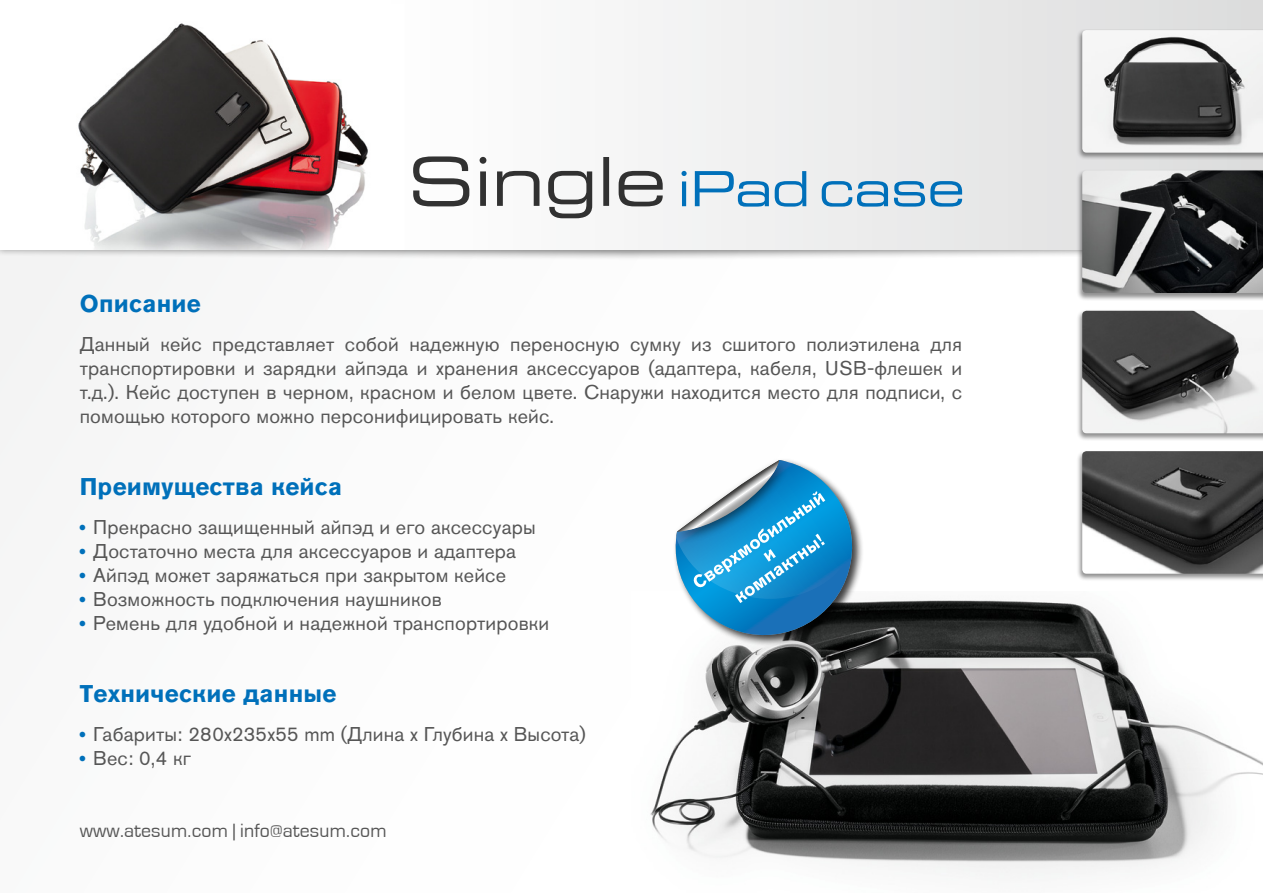
<style>
.page{position:relative;width:1263px;height:893px;background:#fff}
.page>*{position:absolute;margin:0;border:0;box-sizing:border-box;transform-origin:0 0}
.t1{font:700 24px "Akzidenz Grotesk Pro";letter-spacing:.01em;color:#0070ba}
.t2{font:19.8px/24px "Akzidenz Grotesk Pro";letter-spacing:.01em;color:#565656;text-align:justify}
.t3{font:19.8px "Eurostile";letter-spacing:.01em;color:#565656}
.s1{font-family:"Eurostile";color:#0070ba}
</style>
<div class="page">
<img style="left:650px;top:600px;width:613px;height:278px">
<div style="left:0;top:218px;width:1263px;height:43px;background:#000;opacity:.5"></div>
<div style="left:358px;top:0;width:905px;height:250px;background:linear-gradient(to right,#fff,#dcdcdc)"></div>
<img style="left:78px;top:5px;width:326px;height:151px">
<svg style="left:0;top:156px;width:1254px;height:94px"></svg>
<div style="left:673px;top:457px;width:191px;height:189px;background:#000;opacity:.75"></div>
<img style="left:673px;top:457px;width:124px;height:3px">
<svg style="left:668px;top:460px;width:191px;height:182px"></svg>
<div style="left:1077px;top:169px;width:186px;height:132px;background:#000;opacity:.45"></div>
<img style="left:1082px;top:170px;width:181px;height:123px">
<div style="left:1077px;top:309px;width:186px;height:132px;background:#000;opacity:.45"></div>
<img style="left:1082px;top:311px;width:181px;height:122px">
<div style="left:1077px;top:29px;width:186px;height:131px;background:#000;opacity:.45"></div>
<img style="left:1082px;top:30px;width:181px;height:123px">
<div style="left:1077px;top:450px;width:186px;height:131px;background:#000;opacity:.45"></div>
<img style="left:1082px;top:451px;width:181px;height:123px">
<p class="t1" style="left:80px;top:288px;width:123px">Описание</p>
<p class="t2" style="left:80px;top:332px;width:884px">Данный кейс представляет собой надежную переносную сумку из сшитого полиэтилена для транспортировки и зарядки айпэда и хранения аксессуаров (адаптера, кабеля, USB-флешек и т.д.). Кейс доступен в черном, красном и белом цвете. Снаружи находится место для подписи, с помощью которого можно персонифицировать кейс.</p>
<p class="t1" style="left:80px;top:471px;width:264px">Преимущества кейса</p>
<p class="t2" style="left:80px;top:515px;width:457px"><span class="s1">•</span> Прекрасно защищенный айпэд и его аксессуары</p>
<p class="t2" style="left:80px;top:539px;width:438px"><span class="s1">•</span> Достаточно места для аксессуаров и адаптера</p>
<p class="t2" style="left:80px;top:563px;width:428px"><span class="s1">•</span> Айпэд может заряжаться при закрытом кейсе</p>
<p class="t2" style="left:80px;top:587px;width:363px"><span class="s1">•</span> Возможность подключения наушников</p>
<p class="t2" style="left:80px;top:611px;width:471px"><span class="s1">•</span> Ремень для удобной и надежной транспортировки</p>
<p class="t1" style="left:80px;top:678px;width:258px">Технические данные</p>
<p class="t2" style="left:80px;top:722px;width:507px"><span class="s1">•</span> Габариты: 280х235х55 mm (Длина х Глубина х Высота)</p>
<p class="t2" style="left:80px;top:746px;width:113px"><span class="s1">•</span> Вес: 0,4 кг</p>
<p class="t3" style="left:80px;top:819px;width:308px">www.atesum.com | info@atesum.com</p>
</div>
